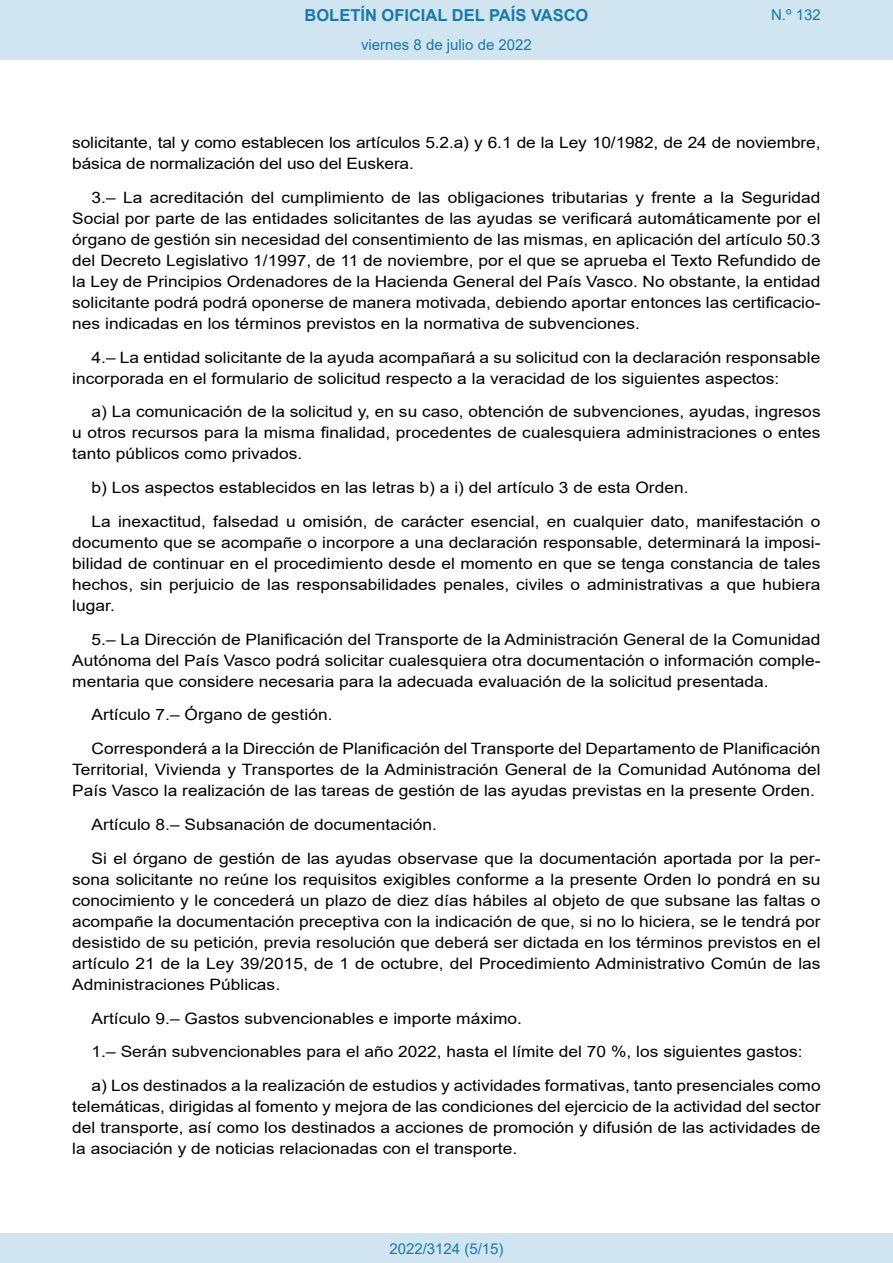
<style>
.page{position:relative;width:893px;height:1263px;background:#fff}
.page>*{position:absolute;margin:0;border:0;box-sizing:border-box;transform-origin:0 0}
.t1{font:700 16.5px "Arial";color:#1879ad}
.BOPVDetalle{font:15.6px/21px "Arial";color:#000;text-align:justify;scale:1.11 1}
.Paginacion_Centro{font:15px "Arial";color:#1879ad}
</style>
<div class="page">
<div style="left:0;top:0;width:893px;height:60px;background:#d0e5f0"></div>
<div style="left:0;top:1233px;width:893px;height:30px;background:#d0e5f0"></div>
<p class="t1" style="left:305px;top:3px;width:285px">BOLETÍN OFICIAL DEL PAÍS VASCO</p>
<p class="Paginacion_Centro" style="left:361px;top:35px;width:172px">viernes 8 de julio de 2022</p>
<p class="Paginacion_Centro" style="left:771px;top:5px;width:51px">N.º 132</p>
<p class="BOPVDetalle" style="left:72px;top:132px;width:676px">solicitante, tal y como establecen los artículos 5.2.a) y 6.1 de la Ley 10/1982, de 24 de noviembre, básica de normalización del uso del Euskera.</p>
<p class="BOPVDetalle" style="left:72px;top:187px;width:676px;text-indent:19px">3.– La acreditación del cumplimiento de las obligaciones tributarias y frente a la Seguridad Social por parte de las entidades solicitantes de las ayudas se verificará automáticamente por el órgano de gestión sin necesidad del consentimiento de las mismas, en aplicación del artículo 50.3 del Decreto Legislativo 1/1997, de 11 de noviembre, por el que se aprueba el Texto Refundido de la Ley de Principios Ordenadores de la Hacienda General del País Vasco. No obstante, la entidad solicitante podrá podrá oponerse de manera motivada, debiendo aportar entonces las certificacio&shy;nes indicadas en los términos previstos en la normativa de subvenciones.</p>
<p class="BOPVDetalle" style="left:72px;top:347px;width:676px;text-indent:19px">4.– La entidad solicitante de la ayuda acompañará a su solicitud con la declaración responsable incorporada en el formulario de solicitud respecto a la veracidad de los siguientes aspectos:</p>
<p class="BOPVDetalle" style="left:72px;top:401px;width:676px;text-indent:19px">a) La comunicación de la solicitud y, en su caso, obtención de subvenciones, ayudas, ingresos u otros recursos para la misma finalidad, procedentes de cualesquiera administraciones o entes tanto públicos como privados.</p>
<p class="BOPVDetalle" style="left:92px;top:477px;width:539px">b) Los aspectos establecidos en las letras b) a i) del artículo 3 de esta Orden.</p>
<p class="BOPVDetalle" style="left:72px;top:511px;width:676px;text-indent:19px">La inexactitud, falsedad u omisión, de carácter esencial, en cualquier dato, manifestación o documento que se acompañe o incorpore a una declaración responsable, determinará la imposi&shy;bilidad de continuar en el procedimiento desde el momento en que se tenga constancia de tales hechos, sin perjuicio de las responsabilidades penales, civiles o administrativas a que hubiera lugar.</p>
<p class="BOPVDetalle" style="left:72px;top:629px;width:676px;text-indent:19px">5.– La Dirección de Planificación del Transporte de la Administración General de la Comunidad Autónoma del País Vasco podrá solicitar cualesquiera otra documentación o información comple&shy;mentaria que considere necesaria para la adecuada evaluación de la solicitud presentada.</p>
<p class="BOPVDetalle" style="left:92px;top:704px;width:218px">Artículo 7.– Órgano de gestión.</p>
<p class="BOPVDetalle" style="left:72px;top:738px;width:676px;text-indent:19px">Corresponderá a la Dirección de Planificación del Transporte del Departamento de Planificación Territorial, Vivienda y Transportes de la Administración General de la Comunidad Autónoma del País Vasco la realización de las tareas de gestión de las ayudas previstas en la presente Orden.</p>
<p class="BOPVDetalle" style="left:92px;top:814px;width:313px">Artículo 8.– Subsanación de documentación.</p>
<p class="BOPVDetalle" style="left:72px;top:848px;width:676px;text-indent:19px">Si el órgano de gestión de las ayudas observase que la documentación aportada por la per&shy;sona solicitante no reúne los requisitos exigibles conforme a la presente Orden lo pondrá en su conocimiento y le concederá un plazo de diez días hábiles al objeto de que subsane las faltas o acompañe la documentación preceptiva con la indicación de que, si no lo hiciera, se le tendrá por desistido de su petición, previa resolución que deberá ser dictada en los términos previstos en el artículo 21 de la Ley 39/2015, de 1 de octubre, del Procedimiento Administrativo Común de las Administraciones Públicas.</p>
<p class="BOPVDetalle" style="left:92px;top:1007px;width:389px">Artículo 9.– Gastos subvencionables e importe máximo.</p>
<p class="BOPVDetalle" style="left:92px;top:1041px;width:642px">1.– Serán subvencionables para el año 2022, hasta el límite del 70 %, los siguientes gastos:</p>
<p class="BOPVDetalle" style="left:72px;top:1075px;width:676px;text-indent:19px">a) Los destinados a la realización de estudios y actividades formativas, tanto presenciales como telemáticas, dirigidas al fomento y mejora de las condiciones del ejercicio de la actividad del sector del transporte, así como los destinados a acciones de promoción y difusión de las actividades de la asociación y de noticias relacionadas con el transporte.</p>
<p class="Paginacion_Centro" style="left:389px;top:1238px;width:116px">2022/3124 (5/15)</p>
</div>
